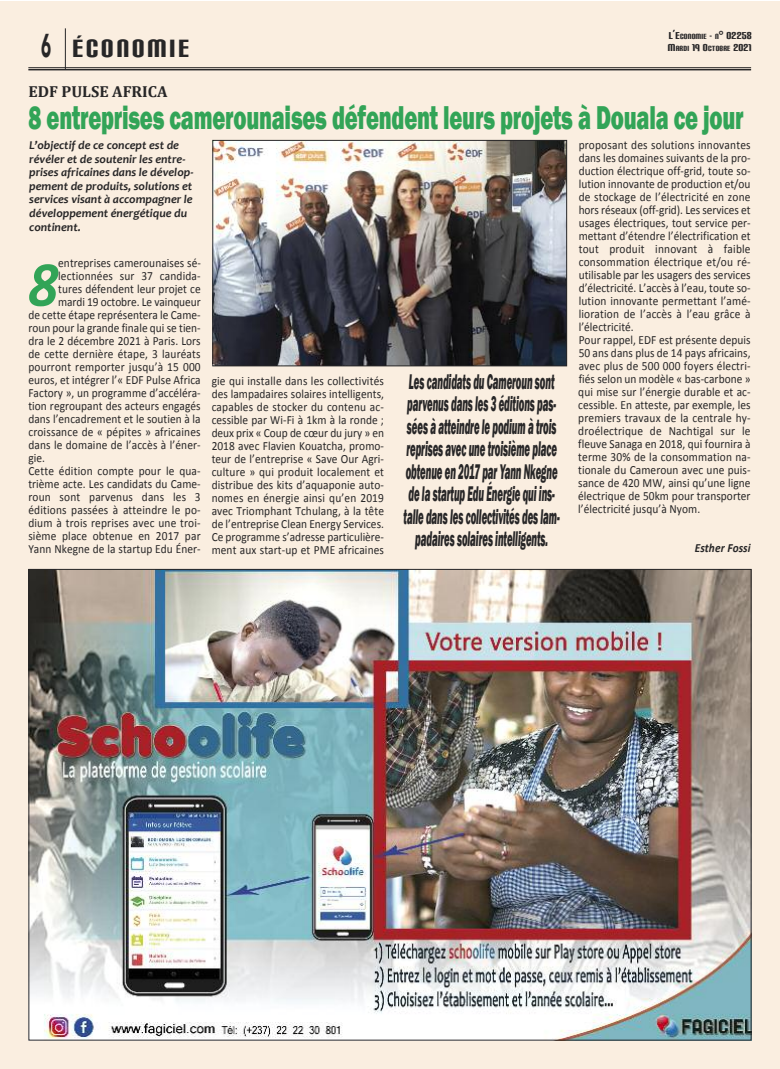
<style>
.page{position:relative;width:780px;height:1069px;background:#fff}
.page>*{position:absolute;margin:0;border:0;box-sizing:border-box;transform-origin:0 0}
.t1{font:italic 700 64.5px "Calibri";color:#32a457;scale:.91 1}
.t2{font:800 34px "Franklin Gothic";letter-spacing:-.01em;color:#32a457;scale:.65 1}
.t3{font:900 33px "Avenir";color:#272627;scale:.52 1}
.t4{font:30px "Carbon Block";letter-spacing:.1em;color:#272627}
.t5{font:italic 800 21.9px/22.4px "Franklin Gothic";letter-spacing:-.01em;color:#272627;text-align:center;scale:.44 1}
.t6{font:700 16px "Cambria";color:#272627}
.t7{font:12.5px/13px "Calibri";letter-spacing:.005em;color:#272627;text-align:justify;scale:.91 1}
.t8{font:italic 700 12.5px "Calibri";letter-spacing:.005em;color:#272627;scale:.91 1}
.t9{font:italic 700 12px/13.5px "Candara";color:#272627}
.t10{font:12px "Carbon Block";letter-spacing:.015em;color:#272627}
.t11{font:9px "Carbon Block";letter-spacing:.02em;color:#272627}
.s1{font-size:9px}
.s2{font-family:"Bauhaus 93"}
.s3{font-size:12px}
</style>
<div class="page">
<div style="left:0;top:1px;width:780px;height:1067px;background:#faeee0"></div>
<hr style="left:28px;top:67px;width:723px;height:1px;background:#272627">
<hr style="left:28px;top:69px;width:723px;height:1px;background:#272627">
<hr style="left:65px;top:28px;width:1px;height:41px;background:#272627">
<img style="left:215px;top:142px;width:349px;height:222px">
<div style="left:213px;top:140px;width:353px;height:226px;border:1px solid #272627"></div>
<img style="left:30px;top:571px;width:719px;height:467px">
<h3 class="t3" style="left:41px;top:24px;width:21px">6</h3>
<p class="t10" style="left:668px;top:30px;width:84px">L’E<span class="s1">CONOMIE</span> - <span class="s1">N</span><span class="s2">°</span> 02258</p>
<h3 class="t4" style="left:73px;top:33px;width:118px">ÉCONOMIE</h3>
<p class="t11" style="left:668px;top:43px;width:85px"><span class="s3">M</span>ARDI <span class="s3">19 O</span>CTOBRE <span class="s3">2021</span></p>
<p class="t6" style="left:28px;top:82px;width:141px">EDF PULSE AFRICA</p>
<h2 class="t2" style="left:28px;top:98px;width:1101px">8 entreprises camerounaises défendent leurs projets à Douala ce jour</h2>
<p class="t9" style="left:29px;top:140px;width:166px">L’objectif de ce concept est de révéler et de soutenir les entre&shy;prises africaines dans le dévelop&shy;pement de produits, solutions et services visant à accompagner le développement énergétique du continent.</p>
<p class="t7" style="left:58px;top:256px;width:158px">entreprises camerounaises sé-</p>
<p class="t7" style="left:58px;top:269px;width:158px">lectionnées sur 37 candida-</p>
<p class="t7" style="left:58px;top:282px;width:158px">tures défendent leur projet ce</p>
<p class="t7" style="left:58px;top:295px;width:158px">mardi 19 octobre. Le vainqueur</p>
<p class="t7" style="left:28px;top:308px;width:191px">de cette étape représentera le Came-</p>
<p class="t7" style="left:28px;top:321px;width:191px">roun pour la grande finale qui se tien-</p>
<p class="t7" style="left:28px;top:334px;width:191px">dra le 2 décembre 2021 à Paris. Lors</p>
<p class="t7" style="left:28px;top:347px;width:191px">de cette dernière étape, 3 lauréats</p>
<p class="t7" style="left:28px;top:360px;width:191px">pourront remporter jusqu’à 15 000</p>
<p class="t7" style="left:28px;top:373px;width:191px">euros, et intégrer l’« EDF Pulse Africa</p>
<p class="t7" style="left:28px;top:386px;width:191px">Factory », un programme d’accéléra-</p>
<p class="t7" style="left:28px;top:399px;width:191px">tion regroupant des acteurs engagés</p>
<p class="t7" style="left:28px;top:412px;width:191px">dans l’encadrement et le soutien à la</p>
<p class="t7" style="left:28px;top:425px;width:191px">croissance de « pépites » africaines</p>
<p class="t7" style="left:28px;top:438px;width:191px">dans le domaine de l’accès à l’éner-</p>
<p class="t7" style="left:28px;top:451px;width:20px">gie.</p>
<p class="t7" style="left:28px;top:464px;width:191px">Cette édition compte pour le qua-</p>
<p class="t7" style="left:28px;top:477px;width:191px">trième acte. Les candidats du Came-</p>
<p class="t7" style="left:28px;top:490px;width:191px">roun sont parvenus dans les 3</p>
<p class="t7" style="left:28px;top:503px;width:191px">éditions passées à atteindre le po-</p>
<p class="t7" style="left:28px;top:516px;width:191px">dium à trois reprises avec une troi-</p>
<p class="t7" style="left:28px;top:529px;width:191px">sième place obtenue en 2017 par</p>
<p class="t7" style="left:28px;top:542px;width:191px">Yann Nkegne de la startup Edu Éner-</p>
<h1 class="t1" style="left:28px;top:257px;width:34px">8</h1>
<p class="t7" style="left:212px;top:374px;width:191px">gie qui installe dans les collectivités des lampadaires solaires intelligents, capables de stocker du contenu ac&shy;cessible par Wi-Fi à 1km à la ronde ; deux prix « Coup de cœur du jury » en 2018 avec Flavien Kouatcha, promo&shy;teur de l’entreprise « Save Our Agri&shy;culture » qui produit localement et distribue des kits d’aquaponie auto&shy;nomes en énergie ainsi qu’en 2019 avec Triomphant Tchulang, à la tête de l’entreprise Clean Energy Services.<br>Ce programme s’adresse particulière&shy;ment aux start-up et PME africaines</p>
<p class="t5" style="left:403px;top:370px;width:356px">Les candidats du Cameroun sont parvenus dans les 3 éditions pas&shy;sées à atteindre le podium à trois reprises avec une troisième place obtenue en 2017 par Yann Nkegne de la startup Edu Énergie qui ins&shy;talle dans les collectivités des lam&shy;padaires solaires intelligents.</p>
<p class="t7" style="left:578px;top:138px;width:191px;text-align:left">proposant des solutions innovantes dans les domaines suivants de la pro&shy;duction électrique off-grid, toute so&shy;lution innovante de production et/ou de stockage de l’électricité en zone hors réseaux (off-grid). Les services et usages électriques, tout service per&shy;mettant d’étendre l’électrification et tout produit innovant à faible consommation électrique et/ou ré&shy;utilisable par les usagers des services d’électricité. L’accès à l’eau, toute so&shy;lution innovante permettant l’amé&shy;lioration de l’accès à l’eau grâce à l’électricité.<br>Pour rappel, EDF est présente depuis 50 ans dans plus de 14 pays africains, avec plus de 500 000 foyers électri&shy;fiés selon un modèle « bas-carbone » qui mise sur l’énergie durable et ac&shy;cessible. En atteste, par exemple, les premiers travaux de la centrale hy&shy;droélectrique de Nachtigal sur le fleuve Sanaga en 2018, qui fournira à terme 30% de la consommation na&shy;tionale du Cameroun avec une puis&shy;sance de 420 MW, ainsi qu’une ligne électrique de 50km pour transporter l’électricité jusqu’à Nyom.</p>
<p class="t8" style="left:694px;top:542px;width:63px">Esther Fossi</p>
</div>
